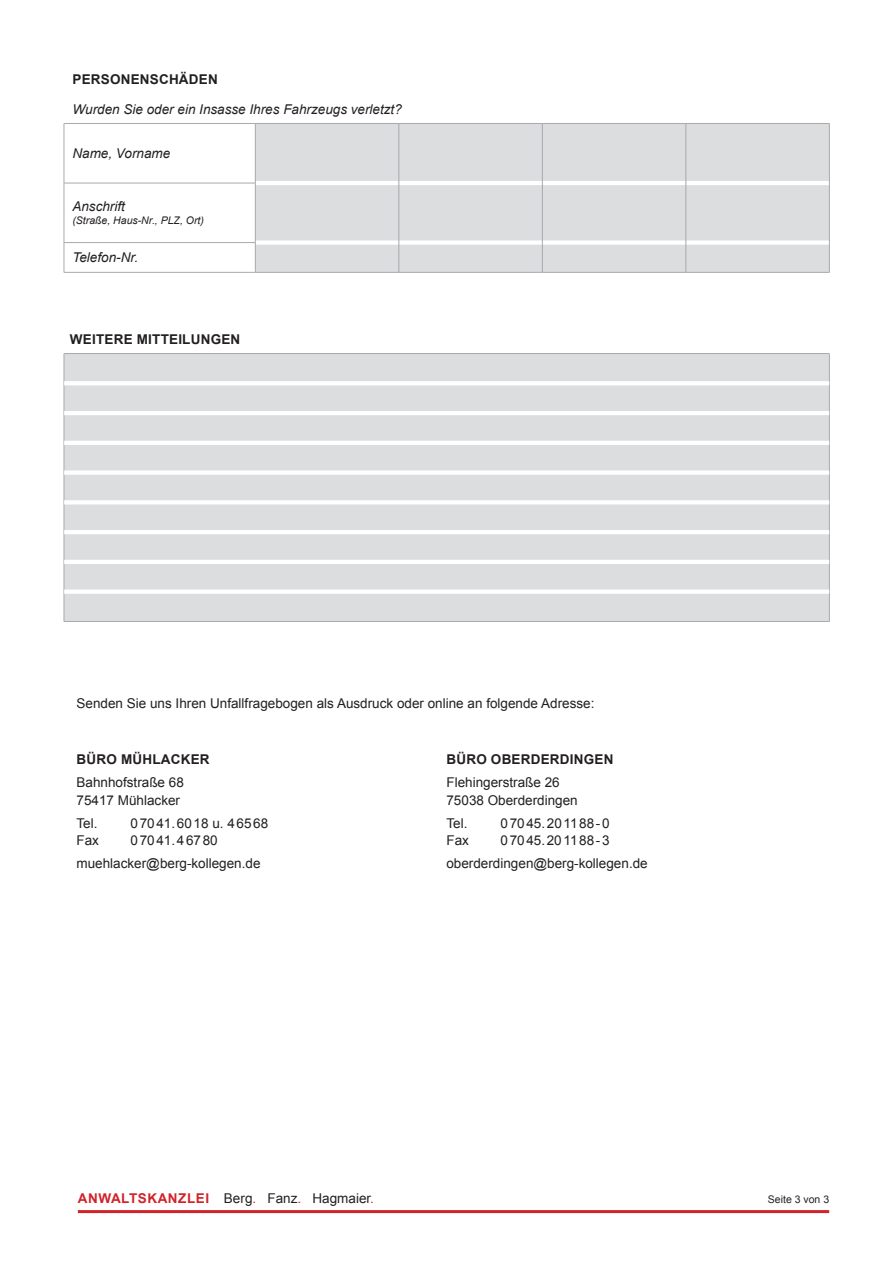
<style>
.page{position:relative;width:893px;height:1263px;background:#fff}
.page>*{position:absolute;margin:0;border:0;box-sizing:border-box;transform-origin:0 0}
.t1{font:13.5px/17.2px "Arial";color:#231f20}
.t2{font:italic 13.5px "Arial";color:#231f20}
.t3{font:700 13.5px "Arial";letter-spacing:.015em;color:#231f20}
.t4{font:italic 10.5px "Arial";color:#231f20}
.t5{font:10.5px "Arial";color:#231f20}
.s1{font-weight:700;color:#d1232a}
.s2{color:#d1232a}
</style>
<div class="page">
<hr style="left:78px;top:1210px;width:751px;height:3px;background:#d1232a">
<div style="left:65px;top:354px;width:764px;height:267px;background:#dcdddf"></div>
<hr style="left:64px;top:383px;width:1px;height:30px;background:#a8a9ad">
<hr style="left:829px;top:383px;width:1px;height:30px;background:#a8a9ad">
<hr style="left:64px;top:413px;width:1px;height:30px;background:#a8a9ad">
<hr style="left:829px;top:413px;width:1px;height:30px;background:#a8a9ad">
<hr style="left:64px;top:443px;width:1px;height:30px;background:#a8a9ad">
<hr style="left:829px;top:443px;width:1px;height:30px;background:#a8a9ad">
<svg style="left:64px;top:475px;width:1px;height:25px"></svg>
<svg style="left:829px;top:473px;width:1px;height:29px"></svg>
<hr style="left:64px;top:502px;width:1px;height:30px;background:#a8a9ad">
<hr style="left:829px;top:502px;width:1px;height:30px;background:#a8a9ad">
<hr style="left:64px;top:532px;width:1px;height:30px;background:#a8a9ad">
<hr style="left:829px;top:532px;width:1px;height:30px;background:#a8a9ad">
<hr style="left:64px;top:562px;width:1px;height:30px;background:#a8a9ad">
<hr style="left:829px;top:562px;width:1px;height:30px;background:#a8a9ad">
<svg style="left:64px;top:594px;width:1px;height:27px"></svg>
<svg style="left:829px;top:592px;width:1px;height:29px"></svg>
<hr style="left:64px;top:621px;width:766px;height:1px;background:#a8a9ad">
<hr style="left:64px;top:381px;width:765px;height:4px;background:#fff">
<hr style="left:64px;top:411px;width:765px;height:4px;background:#fff">
<hr style="left:64px;top:441px;width:765px;height:4px;background:#fff">
<div style="left:64px;top:470px;width:765px;height:5px;background:#fff"></div>
<hr style="left:64px;top:500px;width:765px;height:4px;background:#fff">
<hr style="left:64px;top:530px;width:765px;height:4px;background:#fff">
<hr style="left:64px;top:560px;width:765px;height:4px;background:#fff">
<div style="left:64px;top:589px;width:765px;height:5px;background:#fff"></div>
<hr style="left:64px;top:353px;width:766px;height:1px;background:#a8a9ad">
<svg style="left:64px;top:353px;width:1px;height:29px"></svg>
<svg style="left:829px;top:353px;width:1px;height:30px"></svg>
<div style="left:256px;top:124px;width:573px;height:148px;background:#dcdddf"></div>
<hr style="left:255px;top:181px;width:144px;height:4px;background:#fff">
<hr style="left:399px;top:181px;width:143px;height:4px;background:#fff">
<hr style="left:543px;top:181px;width:143px;height:4px;background:#fff">
<hr style="left:686px;top:181px;width:143px;height:4px;background:#fff">
<div style="left:255px;top:240px;width:144px;height:5px;background:#fff"></div>
<div style="left:399px;top:240px;width:143px;height:5px;background:#fff"></div>
<div style="left:543px;top:240px;width:143px;height:5px;background:#fff"></div>
<div style="left:686px;top:240px;width:143px;height:5px;background:#fff"></div>
<hr style="left:399px;top:124px;width:1px;height:59px;background:#a8a9ad">
<hr style="left:542px;top:124px;width:1px;height:59px;background:#a8a9ad">
<hr style="left:686px;top:124px;width:1px;height:59px;background:#a8a9ad">
<hr style="left:829px;top:124px;width:1px;height:59px;background:#a8a9ad">
<hr style="left:399px;top:183px;width:1px;height:60px;background:#a8a9ad">
<hr style="left:542px;top:183px;width:1px;height:60px;background:#a8a9ad">
<hr style="left:686px;top:183px;width:1px;height:60px;background:#a8a9ad">
<hr style="left:829px;top:183px;width:1px;height:60px;background:#a8a9ad">
<svg style="left:399px;top:243px;width:1px;height:29px"></svg>
<svg style="left:542px;top:243px;width:1px;height:29px"></svg>
<svg style="left:686px;top:243px;width:1px;height:29px"></svg>
<svg style="left:829px;top:243px;width:1px;height:29px"></svg>
<hr style="left:255px;top:272px;width:144px;height:1px;background:#a8a9ad">
<hr style="left:399px;top:272px;width:143px;height:1px;background:#a8a9ad">
<hr style="left:542px;top:272px;width:144px;height:1px;background:#a8a9ad">
<hr style="left:686px;top:272px;width:144px;height:1px;background:#a8a9ad">
<hr style="left:64px;top:123px;width:191px;height:1px;background:#a8a9ad">
<hr style="left:255px;top:123px;width:144px;height:1px;background:#a8a9ad">
<hr style="left:399px;top:123px;width:143px;height:1px;background:#a8a9ad">
<hr style="left:542px;top:123px;width:144px;height:1px;background:#a8a9ad">
<hr style="left:686px;top:123px;width:144px;height:1px;background:#a8a9ad">
<hr style="left:64px;top:124px;width:1px;height:59px;background:#a8a9ad">
<hr style="left:64px;top:183px;width:191px;height:1px;background:#a8a9ad">
<hr style="left:64px;top:183px;width:1px;height:59px;background:#a8a9ad">
<hr style="left:64px;top:242px;width:191px;height:1px;background:#a8a9ad">
<svg style="left:64px;top:243px;width:1px;height:29px"></svg>
<hr style="left:64px;top:272px;width:191px;height:1px;background:#a8a9ad">
<hr style="left:255px;top:124px;width:1px;height:59px;background:#a8a9ad">
<hr style="left:255px;top:183px;width:1px;height:59px;background:#a8a9ad">
<svg style="left:255px;top:243px;width:1px;height:29px"></svg>
<p class="t3" style="left:72px;top:70px;width:147px">PERSONENSCHÄDEN</p>
<p class="t2" style="left:72px;top:100px;width:331px">Wurden Sie oder ein Insasse Ihres Fahrzeugs verletzt?</p>
<p class="t2" style="left:72px;top:145px;width:99px">Name, Vorname</p>
<p class="t2" style="left:72px;top:198px;width:54px">Anschrift</p>
<p class="t4" style="left:72px;top:214px;width:133px">(Straße, Haus-Nr., PLZ, Ort)</p>
<p class="t2" style="left:72px;top:249px;width:67px">Telefon-Nr.</p>
<p class="t3" style="left:70px;top:330px;width:172px">WEITERE MITTEILUNGEN</p>
<p class="t1" style="left:77px;top:695px;width:519px">Senden Sie uns Ihren Unfallfragebogen als Ausdruck oder online an folgende Adresse:</p>
<p class="t3" style="left:77px;top:750px;width:135px">BÜRO MÜHLACKER</p>
<p class="t1" style="left:77px;top:774px;width:109px">Bahnhofstraße 68<br>75417 Mühlacker</p>
<p class="t1" style="left:77px;top:814px;width:23px">Tel.</p>
<p class="t1" style="left:131px;top:814px;width:139px">07041.6018 u. 46568</p>
<p class="t1" style="left:77px;top:832px;width:24px">Fax</p>
<p class="t1" style="left:77px;top:829px;width:186px;line-height:23.2px;text-indent:54px">07041.46780 muehlacker@berg-kollegen.de</p>
<p class="t3" style="left:446px;top:750px;width:168px">BÜRO OBERDERDINGEN</p>
<p class="t1" style="left:446px;top:774px;width:133px">Flehingerstraße 26<br>75038 Oberderdingen</p>
<p class="t1" style="left:446px;top:814px;width:23px">Tel.</p>
<p class="t1" style="left:500px;top:814px;width:111px">07045.201188-0</p>
<p class="t1" style="left:446px;top:832px;width:24px">Fax</p>
<p class="t1" style="left:446px;top:829px;width:203px;line-height:23.2px;text-indent:54px">07045.201188-3 oberderdingen@berg-kollegen.de</p>
<p class="t1" style="left:78px;top:1190px;width:298px"><span class="s1">ANWALTSKANZLEI</span> Berg<span class="s2">.</span> Fanz<span class="s2">.</span> Hagmaier<span class="s2">.</span></p>
<p class="t5" style="left:768px;top:1193px;width:63px">Seite 3 von 3</p>
</div>
